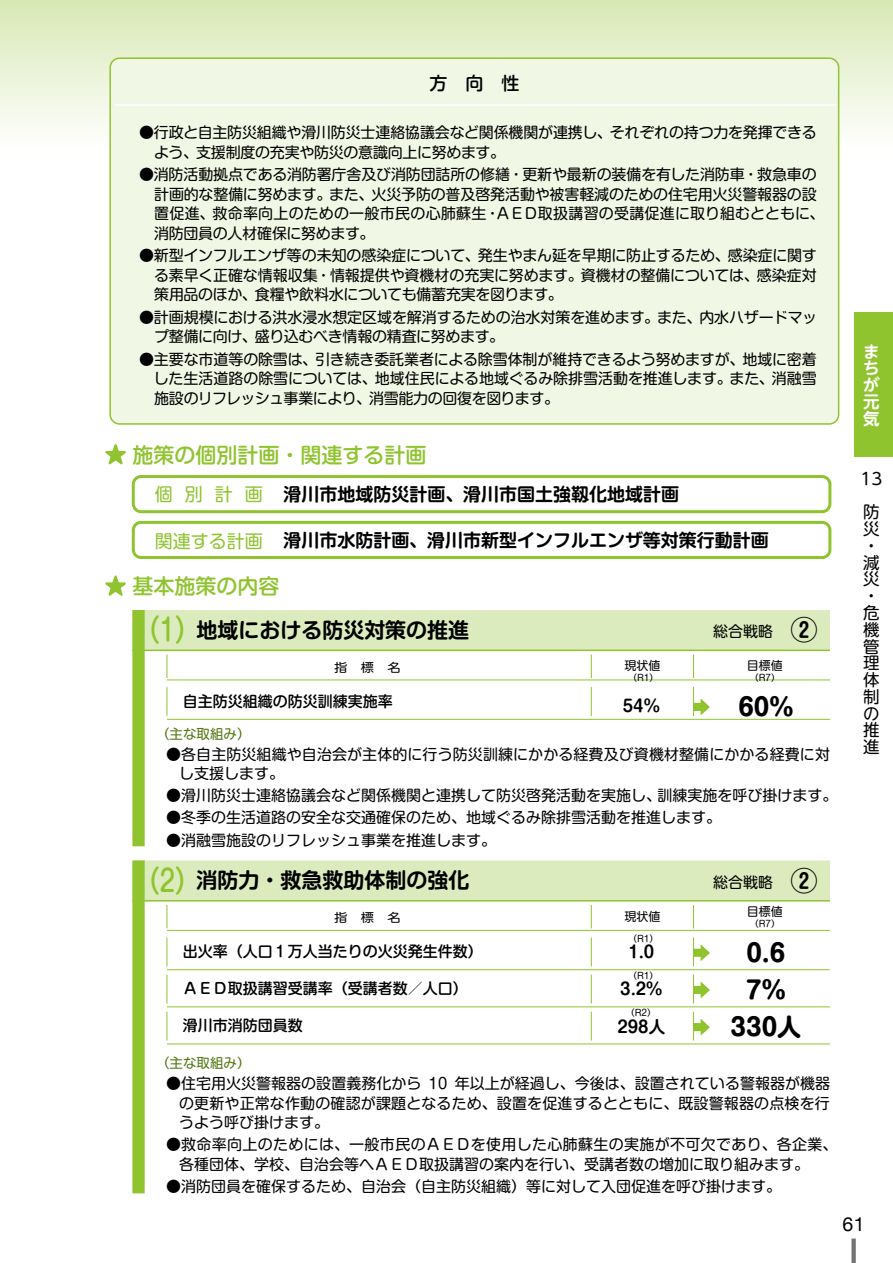
<style>
.page{position:relative;width:893px;height:1263px;background:#fff}
.page>*{position:absolute;margin:0;border:0;box-sizing:border-box;transform-origin:0 0}
.t1{font:500 30px "Shin M Go Pro";color:#8fc42f;scale:.81 1}
.t2{font:700 24px "Shin M Go Pro";color:#000}
.t3{font:700 21px "Shin M Go Pro De";color:#000}
.t4{font:500 21px "Shin M Go Pro";color:#8fc42f}
.t5{font:19.5px "Helvetica Neue";color:#000}
.t6{font:700 18px "Shin M Go Pro De";color:#000}
.t7{font:500 18px "Shin M Go Pro";color:#000}
.t8{font:16.5px/16.8px "UD Shin M Go Pro";color:#000}
.t9{font:700 16.5px "Shin M Go Pro De";color:#000}
.t10{font:700 16.5px/16.8px "UD Shin M Go Pro De";color:#fff;text-align:justify}
.t11{font:15px/19.5px "Shin M Go Pro";color:#000}
.t12{font:500 15px "Shin M Go Pro";color:#000}
.t13{font:13.5px "Shin M Go Pro";color:#537812}
.t14{font:12px "Shin M Go Pro";color:#000}
.t15{font:12px "Shin M Go Pro";color:#000;scale:1.11 1}
.t16{font:9px "Shin M Go Pro";color:#000}
.s1{font-family:"Shin M Go Pro";font-weight:400;color:#8fc42f}
.s2{font-family:"Shin M Go Pro De";font-weight:700;font-size:27.3px}
</style>
<div class="page">
<div style="left:0;top:0;width:893px;height:154px;background:linear-gradient(to bottom,#d8e8b5,#fff)"></div>
<div style="left:109px;top:57px;width:730px;height:368px;background:#f1f7e5"></div>
<hr style="left:115px;top:104px;width:721px;height:2px;background:#fff">
<svg style="left:105px;top:444px;width:21px;height:21px"></svg>
<svg style="left:105px;top:575px;width:21px;height:21px"></svg>
<svg style="left:131px;top:475px;width:701px;height:84px"></svg>
<svg style="left:132px;top:610px;width:698px;height:236px"></svg>
<div style="left:693px;top:703px;width:8px;height:8px;background:#8fc42f"></div>
<svg style="left:132px;top:860px;width:698px;height:333px"></svg>
<div style="left:693px;top:1023px;width:8px;height:8px;background:#8fc42f"></div>
<div style="left:851px;top:1238px;width:5px;height:25px;background:#747374"></div>
<div style="left:855px;top:313px;width:38px;height:144px;background:#8fc42f"></div>
<p class="t7" style="left:429px;top:68px;width:91px">方　向　性</p>
<p class="t11" style="left:154px;top:121px;width:664px;text-indent:-15px">●行政と自主防災組織や滑川防災士連絡協議会など関係機関が連携し、それぞれの持つ力を発揮できるよう、支援制度の充実や防災の意識向上に努めます。</p>
<p class="t11" style="left:154px;top:163px;width:672px;text-indent:-15px">●消防活動拠点である消防署庁舎及び消防団詰所の修繕・更新や最新の装備を有した消防車・救急車の計画的な整備に努めます。また、火災予防の普及啓発活動や被害軽減のための住宅用火災警報器の設置促進、救命率向上のための一般市民の心肺蘇生・ＡＥＤ取扱講習の受講促進に取り組むとともに、消防団員の人材確保に努めます。</p>
<p class="t11" style="left:154px;top:244px;width:664px;text-align:justify;text-indent:-15px">●新型インフルエンザ等の未知の感染症について、発生やまん延を早期に防止するため、感染症に関する素早く正確な情報収集・情報提供や資機材の充実に努めます。資機材の整備については、感染症対策用品のほか、食糧や飲料水についても備蓄充実を図ります。</p>
<p class="t11" style="left:154px;top:306px;width:665px;text-indent:-15px">●計画規模における洪水浸水想定区域を解消するための治水対策を進めます。また、内水ハザードマップ整備に向け、盛り込むべき情報の精査に努めます。</p>
<p class="t11" style="left:154px;top:348px;width:664px;text-align:justify;text-indent:-15px">●主要な市道等の除雪は、引き続き委託業者による除雪体制が維持できるよう努めますが、地域に密着した生活道路の除雪については、地域住民による地域ぐるみ除排雪活動を推進します。また、消融雪施設のリフレッシュ事業により、消雪能力の回復を図ります。</p>
<h3 class="t4" style="left:132px;top:438px;width:295px">施策の個別計画・関連する計画</h3>
<p class="t6" style="left:155px;top:480px;width:526px"><span class="s1">個 別 計 画</span> 滑川市地域防災計画、滑川市国土強靱化地域計画</p>
<p class="t6" style="left:155px;top:525px;width:615px"><span class="s1">関連する計画</span> 滑川市水防計画、滑川市新型インフルエンザ等対策行動計画</p>
<h3 class="t4" style="left:132px;top:569px;width:148px">基本施策の内容</h3>
<h1 class="t1" style="left:135px;top:605px;width:80px">（1）</h1>
<p class="t11" style="left:713px;top:620px;width:106px">総合戦略 <span class="s2">②</span></p>
<p class="t15" style="left:334px;top:657px;width:61px">指　標　名</p>
<p class="t12" style="left:183px;top:689px;width:212px">自主防災組織の防災訓練実施率</p>
<p class="t11" style="left:179px;top:743px;width:652px;text-indent:-13px">●各自主防災組織や自治会が主体的に行う防災訓練にかかる経費及び資機材整備にかかる経費に対し支援します。</p>
<p class="t11" style="left:166px;top:784px;width:673px">●滑川防災士連絡協議会など関係機関と連携して防災啓発活動を実施し、訓練実施を呼び掛けます。</p>
<p class="t11" style="left:166px;top:806px;width:556px">●冬季の生活道路の安全な交通確保のため、地域ぐるみ除排雪活動を推進します。</p>
<p class="t11" style="left:166px;top:828px;width:331px">●消融雪施設のリフレッシュ事業を推進します。</p>
<h3 class="t3" style="left:197px;top:863px;width:274px">消防力・救急救助体制の強化</h3>
<h3 class="t3" style="left:197px;top:613px;width:274px">地域における防災対策の推進</h3>
<p class="t14" style="left:624px;top:656px;width:37px">現状値</p>
<p class="t14" style="left:747px;top:656px;width:37px">目標値</p>
<p class="t16" style="left:628px;top:670px;width:32px">（R1）</p>
<p class="t16" style="left:750px;top:670px;width:32px">（R7）</p>
<p class="t9" style="left:623px;top:693px;width:38px">54%</p>
<h2 class="t2" style="left:738px;top:687px;width:57px">60%</h2>
<p class="t13" style="left:156px;top:723px;width:96px">（主な取組み）</p>
<h1 class="t1" style="left:135px;top:856px;width:80px">（2）</h1>
<p class="t11" style="left:713px;top:870px;width:106px">総合戦略 <span class="s2">②</span></p>
<p class="t15" style="left:334px;top:908px;width:61px">指　標　名</p>
<p class="t12" style="left:183px;top:939px;width:302px">出火率（人口１万人当たりの火災発生件数）</p>
<p class="t12" style="left:183px;top:976px;width:287px">ＡＥＤ取扱講習受講率（受講者数／人口）</p>
<p class="t12" style="left:183px;top:1013px;width:122px">滑川市消防団員数</p>
<p class="t14" style="left:624px;top:906px;width:37px">現状値</p>
<p class="t14" style="left:747px;top:902px;width:37px">目標値</p>
<p class="t16" style="left:750px;top:916px;width:32px">（R7）</p>
<p class="t16" style="left:628px;top:931px;width:32px">（R1）</p>
<p class="t9" style="left:620px;top:976px;width:44px">3.2%</p>
<h2 class="t2" style="left:746px;top:970px;width:41px">7%</h2>
<p class="t9" style="left:628px;top:938px;width:27px">1.0</p>
<h2 class="t2" style="left:746px;top:933px;width:41px">0.6</h2>
<p class="t16" style="left:628px;top:968px;width:32px">（R1）</p>
<p class="t9" style="left:617px;top:1013px;width:49px">298人</p>
<h2 class="t2" style="left:731px;top:1007px;width:72px">330人</h2>
<p class="t16" style="left:626px;top:1005px;width:32px">（R2）</p>
<p class="t13" style="left:156px;top:1052px;width:96px">（主な取組み）</p>
<p class="t11" style="left:179px;top:1072px;width:652px;text-align:justify;text-indent:-13px">●住宅用火災警報器の設置義務化から 10 年以上が経過し、今後は、設置されている警報器が機器の更新や正常な作動の確認が課題となるため、設置を促進するとともに、既設警報器の点検を行うよう呼び掛けます。</p>
<p class="t11" style="left:179px;top:1133px;width:660px;text-indent:-13px">●救命率向上のためには、一般市民のＡＥＤを使用した心肺蘇生の実施が不可欠であり、各企業、各種団体、学校、自治会等へＡＥＤ取扱講習の案内を行い、受講者数の増加に取り組みます。</p>
<p class="t11" style="left:166px;top:1174px;width:616px">●消防団員を確保するため、自治会（自主防災組織）等に対して入団促進を呼び掛けます。</p>
<p class="t10" style="left:863px;top:342px;width:18px">まちが元気</p>
<p class="t8" style="left:860px;top:461px;width:24px;line-height:33.6px">13防</p>
<p class="t8" style="left:863px;top:520px;width:18px">災・減災・危機管理体制の推進</p>
<h3 class="t5" style="left:843px;top:1209px;width:23px">61</h3>
</div>
